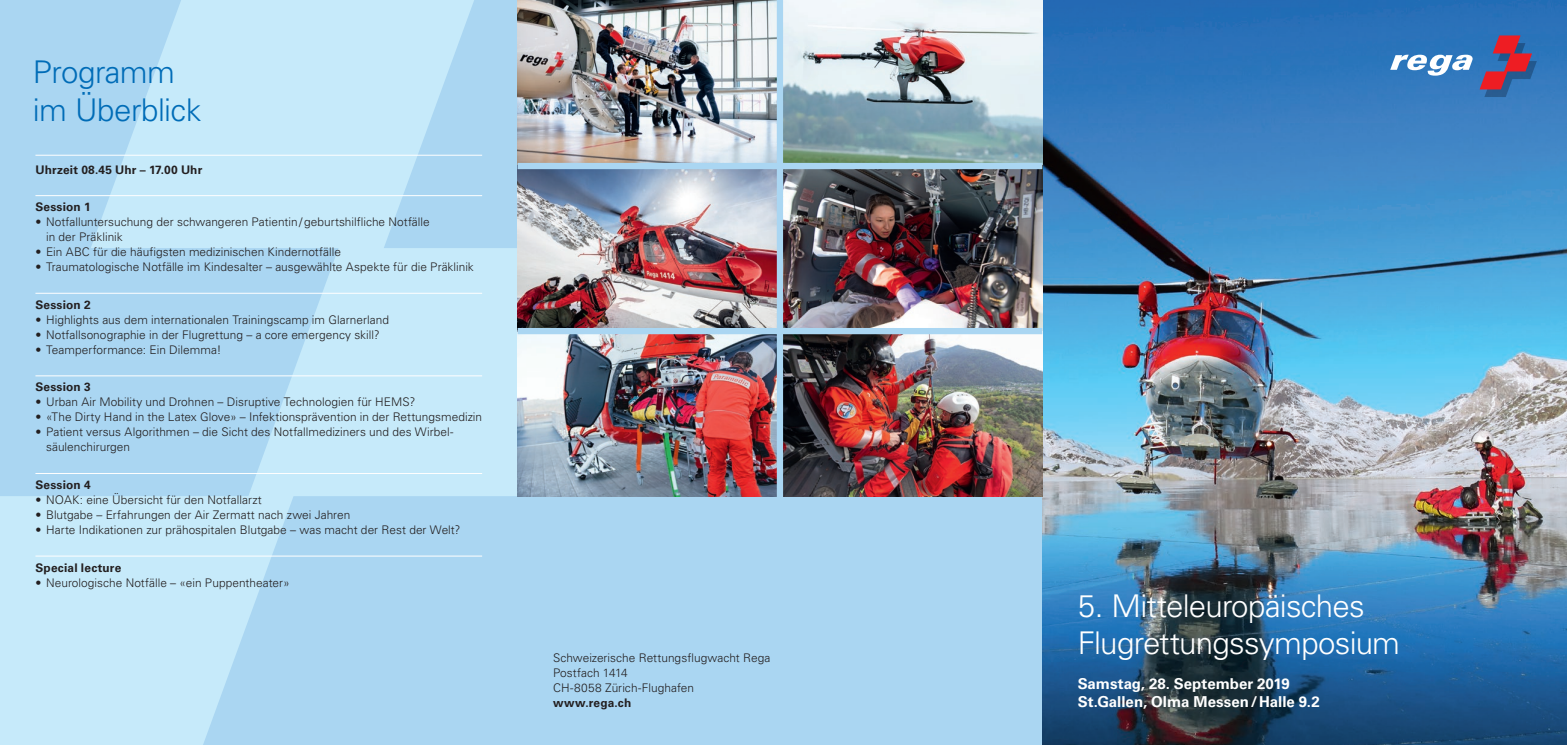
<style>
.page{position:relative;width:1567px;height:745px;background:#fff}
.page>*{position:absolute;margin:0;border:0;box-sizing:border-box;transform-origin:0 0}
.t1{font:300 31.25px/37.5px "Univers LT Std";letter-spacing:-.025em;color:#fff}
.t2{font:300 31.25px/37.5px "Univers LT Std";letter-spacing:-.015em;color:#006cb7}
.t3{font:700 15px/17.5px "Univers LT Std";color:#fff}
.t4{font:300 11.88px/15px "Univers LT Std";color:#231f20}
.t5{font:700 11.88px "Univers LT Std";letter-spacing:.015em;color:#231f20}
</style>
<div class="page">
<svg style="left:0;top:0;width:517px;height:744px;background:#b7dff5"></svg>
<div style="left:517px;top:0;width:525px;height:744px;background:#aad6f2"></div>
<img style="left:1042px;top:0;width:524px;height:744px">
<hr style="left:35px;top:155px;width:447px;height:1px;background:#fff">
<hr style="left:35px;top:195px;width:447px;height:1px;background:#fff">
<hr style="left:35px;top:293px;width:447px;height:1px;background:#fff">
<hr style="left:35px;top:375px;width:447px;height:1px;background:#fff">
<hr style="left:35px;top:473px;width:447px;height:1px;background:#fff">
<hr style="left:35px;top:555px;width:447px;height:1px;background:#fff">
<img style="left:517px;top:0;width:525px;height:496px">
<div style="left:517px;top:163px;width:525px;height:6px;background:#aad6f2"></div>
<div style="left:776px;top:0;width:7px;height:503px;background:#aad6f2"></div>
<div style="left:517px;top:328px;width:525px;height:6px;background:#aad6f2"></div>
<svg style="left:1479px;top:35px;width:57px;height:62px;background:#6b5481"></svg>
<svg style="left:1389px;top:55px;width:84px;height:21px"></svg>
<h1 class="t2" style="left:33px;top:54px;width:170px">Programm im Überblick</h1>
<p class="t5" style="left:35px;top:162px;width:168px">Uhrzeit 08.45 Uhr – 17.00 Uhr</p>
<p class="t5" style="left:35px;top:200px;width:57px">Session 1</p>
<p class="t4" style="left:46px;top:214px;width:385px;text-indent:-11px">• Notfalluntersuchung der schwangeren Patientin/geburtshilfliche Notfälle in der Präklinik</p>
<p class="t4" style="left:35px;top:244px;width:307px">• Ein ABC für die häufigsten medizinischen Kindernotfälle</p>
<p class="t4" style="left:35px;top:259px;width:440px">• Traumatologische Notfälle im Kindesalter – ausgewählte Aspekte für die Präklinik</p>
<p class="t5" style="left:35px;top:297px;width:57px">Session 2</p>
<p class="t4" style="left:35px;top:312px;width:355px">• Highlights aus dem internationalen Trainingscamp im Glarnerland</p>
<p class="t4" style="left:35px;top:327px;width:346px">• Notfallsonographie in der Flugrettung – a core emergency skill?</p>
<p class="t4" style="left:35px;top:342px;width:187px">• Teamperformance: Ein Dilemma!</p>
<p class="t5" style="left:35px;top:380px;width:57px">Session 3</p>
<p class="t4" style="left:35px;top:394px;width:381px">• Urban Air Mobility und Drohnen – Disruptive Technologien für HEMS?</p>
<p class="t4" style="left:35px;top:409px;width:448px">• «The Dirty Hand in the Latex Glove» – Infektionsprävention in der Rettungsmedizin</p>
<p class="t4" style="left:46px;top:424px;width:409px;text-indent:-11px">• Patient versus Algorithmen – die Sicht des Notfallmediziners und des Wirbel&shy;säulenchirurgen</p>
<p class="t5" style="left:35px;top:477px;width:57px">Session 4</p>
<p class="t4" style="left:35px;top:492px;width:228px">• NOAK: eine Übersicht für den Notfallarzt</p>
<p class="t4" style="left:35px;top:507px;width:316px">• Blutgabe – Erfahrungen der Air Zermatt nach zwei Jahren</p>
<p class="t4" style="left:35px;top:522px;width:426px">• Harte Indikationen zur prähospitalen Blutgabe – was macht der Rest der Welt?</p>
<p class="t5" style="left:35px;top:560px;width:87px">Special lecture</p>
<p class="t4" style="left:35px;top:574px;width:256px">• Neurologische Notfälle – «ein Puppentheater»</p>
<p class="t4" style="left:553px;top:649px;width:219px">Schweizerische Rettungsflugwacht Rega<br>Postfach 1414<br>CH-8058 Zürich-Flughafen</p>
<p class="t5" style="left:553px;top:695px;width:80px">www.rega.ch</p>
<h1 class="t1" style="left:1077px;top:586px;width:324px">5. Mitteleuropäisches<br>Flugrettungssymposium</h1>
<p class="t3" style="left:1077px;top:674px;width:243px">Samstag, 28. September 2019<br>St.Gallen, Olma Messen/Halle 9.2</p>
</div>
